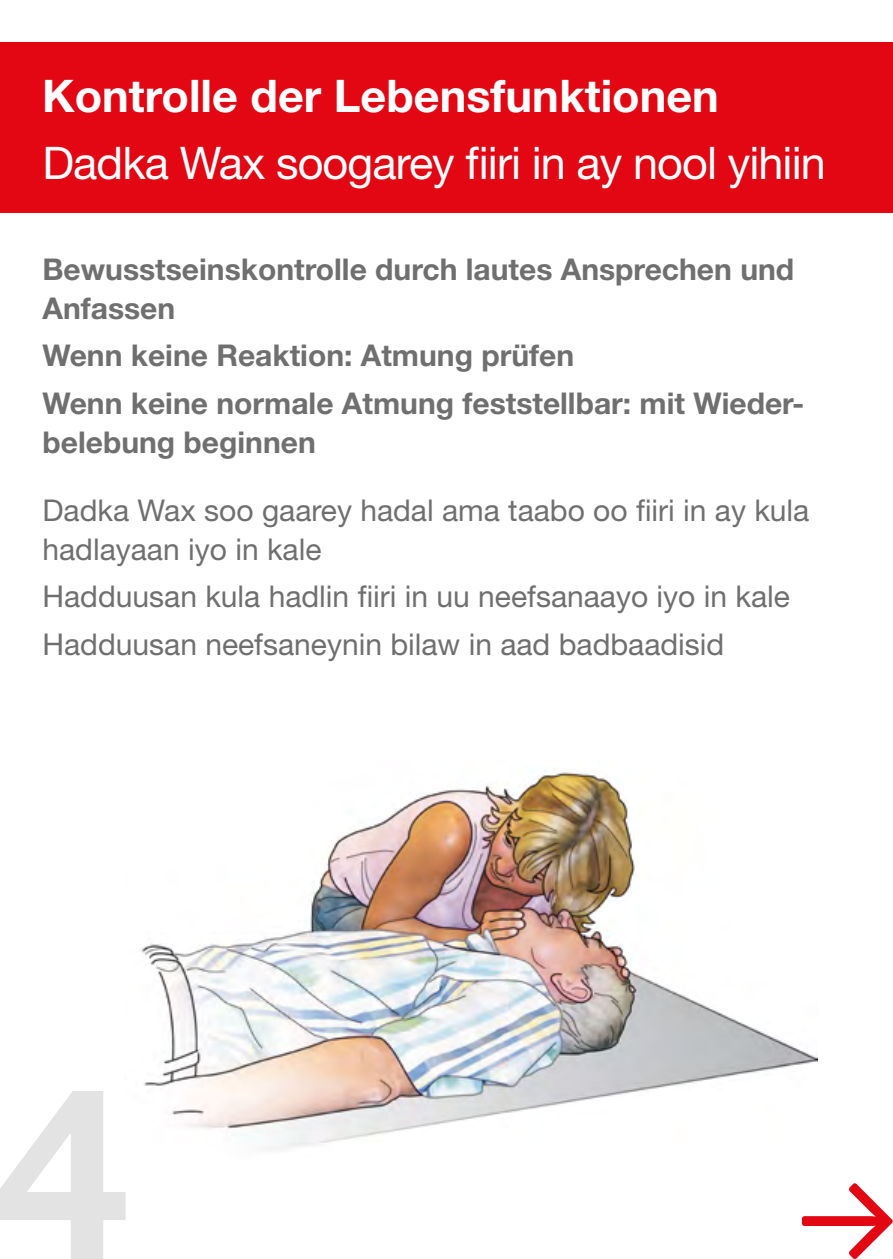
<style>
.page{position:relative;width:893px;height:1259px;background:#fff}
.page>*{position:absolute;margin:0;border:0;box-sizing:border-box;transform-origin:0 0}
.t1{font:700 240px "Helvetica Neue LT";color:#e3e3e3}
.t2{font:45px "Helvetica Neue LT";letter-spacing:-.02em;color:#fff}
.t3{font:700 45px "Helvetica Neue LT";color:#fff}
.t4{font:30px/39px "Helvetica Neue LT";color:#706f6f}
.t5{font:700 30px/39px "Helvetica Neue LT";color:#706f6f}
</style>
<div class="page">
<div style="left:0;top:43px;width:893px;height:170px;background:#e30613"></div>
<svg style="left:802px;top:1183px;width:91px;height:76px"></svg>
<img style="left:141px;top:770px;width:676px;height:380px">
<h2 class="t3" style="left:42px;top:68px;width:678px">Kontrolle der Lebensfunktionen</h2>
<h2 class="t2" style="left:43px;top:136px;width:785px">Dadka Wax soogarey fiiri in ay nool yihiin</h2>
<p class="t5" style="left:43px;top:249px;width:753px">Bewusstseinskontrolle durch lautes Ansprechen und<br>Anfassen</p>
<p class="t5" style="left:43px;top:335px;width:533px">Wenn keine Reaktion: Atmung prüfen</p>
<p class="t5" style="left:43px;top:383px;width:763px">Wenn keine normale Atmung feststellbar: mit Wieder-</p>
<p class="t5" style="left:43px;top:422px;width:275px">belebung beginnen</p>
<p class="t4" style="left:43px;top:490px;width:768px">Dadka Wax soo gaarey hadal ama taabo oo fiiri in ay kula hadlayaan iyo in kale</p>
<p class="t4" style="left:43px;top:573px;width:749px;line-height:47.4px">Hadduusan kula hadlin fiiri in uu neefsanaayo iyo in kale<br>Hadduusan neefsaneynin bilaw in aad badbaadisid</p>
<h1 class="t1" style="left:-4px;top:1025px;width:135px">4</h1>
</div>
